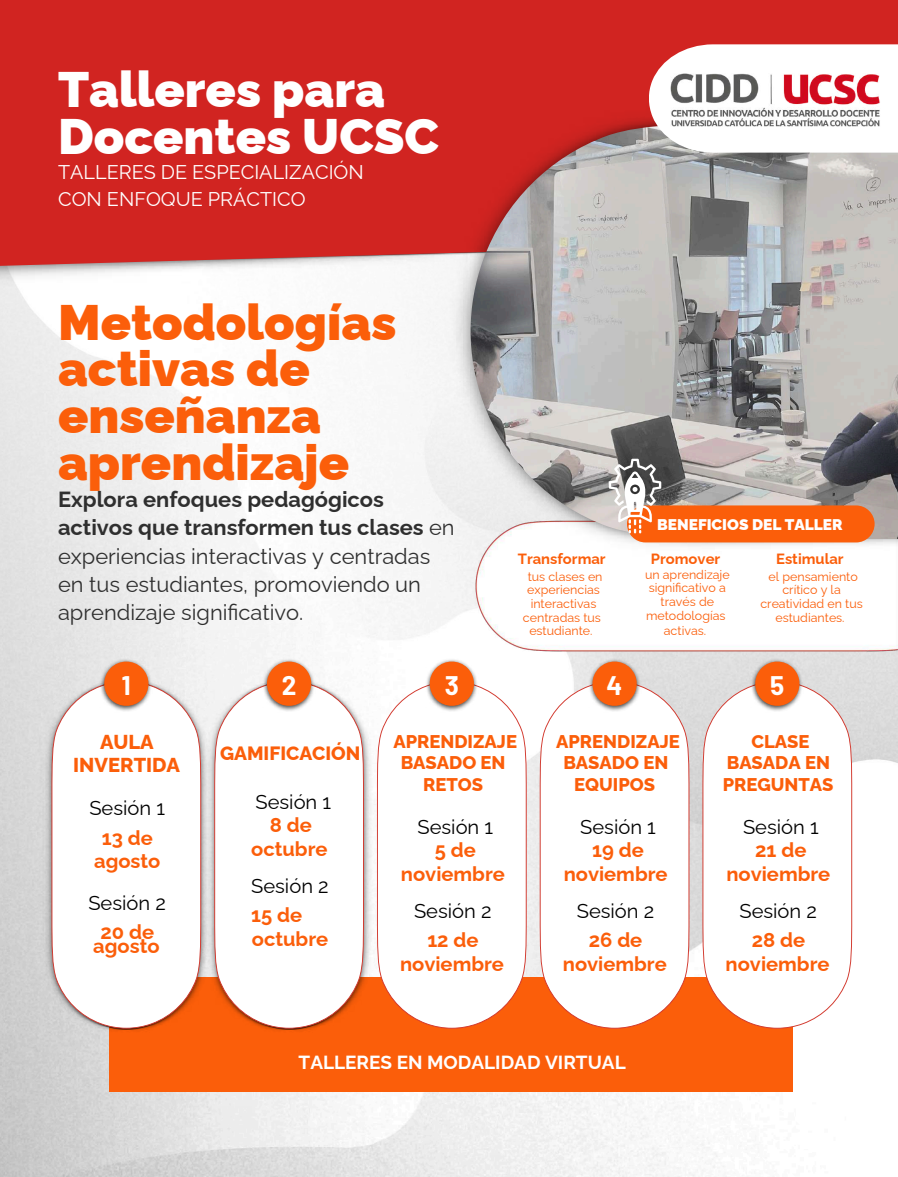
<style>
.page{position:relative;width:898px;height:1177px;background:#fff}
.page>*{position:absolute;margin:0;border:0;box-sizing:border-box;transform-origin:0 0}
.t1{font:900 49.88px/46.6px "Raleway";color:#fb5e0a}
.t2{font:900 49.88px/46.6px "Raleway";color:#fff}
.t3{font:700 26.25px "Barlow";color:#fff}
.t4{font:21.88px/28.2px "Raleway";color:#2f2f2f}
.t5{font:700 20.12px/23.6px "Raleway";color:#fb5e0a;text-align:center}
.t6{font:20.12px "Raleway";color:#000}
.t7{font:800 20.12px/23.6px "Raleway";color:#fb5e0a;text-align:center}
.t8{font:19.86px/26.9px "Raleway";color:#fff}
.t9{font:800 19.25px "Raleway";color:#fb5e0a}
.t10{font:700 18.99px "Raleway";color:#fff}
.t11{font:800 18.38px/21.9px "Raleway";color:#fb5e0a;text-align:center}
.t12{font:900 15.49px "Raleway";color:#fff}
.t13{font:700 14.79px "Raleway";color:#fb5e0a}
.t14{font:12.42px/13.8px "Raleway";color:#fb5e0a;text-align:center}
.s1{font-weight:700}
</style>
<div class="page">
<img style="left:0;top:408px;width:898px;height:768px">
<div style="left:110px;top:976px;width:683px;height:115px;background:#fb5e0a"></div>
<img style="left:17px;top:542px;width:162px;height:625px">
<svg style="left:51px;top:681px;width:128px;height:347px"></svg>
<img style="left:100px;top:658px;width:53px;height:54px">
<svg style="left:104px;top:661px;width:44px;height:44px;background:#f07432"></svg>
<div style="left:0;top:0;width:898px;height:266px;background:#d12421"></div>
<img style="left:435px;top:0;width:462px;height:697px">
<img style="left:470px;top:123px;width:428px;height:415px">
<img style="left:179px;top:542px;width:220px;height:625px">
<svg style="left:214px;top:681px;width:150px;height:347px"></svg>
<img style="left:262px;top:658px;width:54px;height:54px">
<svg style="left:267px;top:661px;width:44px;height:44px;background:#f27634"></svg>
<svg style="left:377px;top:681px;width:150px;height:347px"></svg>
<img style="left:425px;top:658px;width:53px;height:54px">
<svg style="left:430px;top:661px;width:44px;height:44px;background:#f37735"></svg>
<svg style="left:540px;top:681px;width:149px;height:347px"></svg>
<img style="left:588px;top:658px;width:53px;height:54px">
<svg style="left:592px;top:661px;width:45px;height:44px;background:#ef7635"></svg>
<svg style="left:702px;top:681px;width:150px;height:347px"></svg>
<img style="left:751px;top:658px;width:53px;height:54px">
<svg style="left:755px;top:661px;width:44px;height:44px;background:#ef7331"></svg>
<svg style="left:649px;top:44px;width:249px;height:109px"></svg>
<img style="left:670px;top:73px;width:210px;height:53px">
<div style="left:627px;top:505px;width:247px;height:37px;background:#fb5e0a;border-radius:18px"></div>
<svg style="left:609px;top:458px;width:52px;height:75px"></svg>
<h1 class="t2" style="left:58px;top:66px;width:382px">Talleres para<br>Docentes UCSC</h1>
<h3 class="t8" style="left:58px;top:159px;width:307px">TALLERES DE ESPECIALIZACIÓN<br>CON ENFOQUE PRÁCTICO</h3>
<h1 class="t1" style="left:58px;top:298px;width:340px">Metodologías activas de enseñanza aprendizaje</h1>
<h3 class="t4" style="left:58px;top:485px;width:398px"><span class="s1">Explora enfoques pedagógicos activos que transformen tus clases</span> en experiencias interactivas y centradas en tus estudiantes, promoviendo un aprendizaje significativo.</h3>
<p class="t13" style="left:518px;top:550px;width:89px">Transformar</p>
<p class="t14" style="left:523px;top:569px;width:81px">tus clases en experiencias interactivas centradas tus</p>
<p class="t14" style="left:529px;top:623px;width:65px">estudiante.</p>
<p class="t12" style="left:657px;top:515px;width:187px">BENEFICIOS DEL TALLER</p>
<p class="t13" style="left:651px;top:550px;width:71px">Promover</p>
<p class="t14" style="left:645px;top:567px;width:86px">un aprendizaje significativo a través de metodologías</p>
<p class="t14" style="left:664px;top:623px;width:44px">activas.</p>
<p class="t13" style="left:776px;top:550px;width:69px">Estimular</p>
<p class="t14" style="left:760px;top:569px;width:104px">el pensamiento crítico y la creatividad en tus estudiantes.</p>
<h2 class="t3" style="left:122px;top:668px;width:10px">1</h2>
<h2 class="t3" style="left:282px;top:668px;width:16px">2</h2>
<h2 class="t3" style="left:445px;top:668px;width:16px">3</h2>
<h2 class="t3" style="left:606px;top:668px;width:17px">4</h2>
<h2 class="t3" style="left:770px;top:668px;width:16px">5</h2>
<h3 class="t7" style="left:73px;top:729px;width:108px">AULA<br>INVERTIDA</h3>
<h3 class="t6" style="left:89px;top:796px;width:77px">Sesión 1</h3>
<h3 class="t5" style="left:94px;top:825px;width:68px">13 de agosto</h3>
<h3 class="t6" style="left:88px;top:891px;width:79px">Sesión 2</h3>
<h3 class="t5" style="left:101px;top:920px;width:55px">20 de</h3>
<h3 class="t5" style="left:93px;top:933px;width:68px">agosto</h3>
<h3 class="t9" style="left:220px;top:742px;width:142px">GAMIFICACIÓN</h3>
<h3 class="t11" style="left:393px;top:730px;width:125px">APRENDIZAJE<br>BASADO EN<br>RETOS</h3>
<h3 class="t11" style="left:556px;top:730px;width:125px">APRENDIZAJE<br>BASADO EN<br>EQUIPOS</h3>
<h3 class="t11" style="left:722px;top:730px;width:112px">CLASE<br>BASADA EN<br>PREGUNTAS</h3>
<h3 class="t6" style="left:255px;top:789px;width:77px">Sesión 1</h3>
<h3 class="t5" style="left:251px;top:813px;width:78px">8 de octubre</h3>
<h3 class="t6" style="left:251px;top:873px;width:79px">Sesión 2</h3>
<h3 class="t5" style="left:251px;top:903px;width:78px;text-align:left">15 de octubre</h3>
<h3 class="t6" style="left:417px;top:814px;width:77px">Sesión 1</h3>
<h3 class="t5" style="left:401px;top:838px;width:105px">5 de noviembre</h3>
<h3 class="t6" style="left:414px;top:898px;width:79px">Sesión 2</h3>
<h3 class="t5" style="left:400px;top:928px;width:105px">12 de noviembre</h3>
<h3 class="t6" style="left:580px;top:814px;width:77px">Sesión 1</h3>
<h3 class="t5" style="left:564px;top:838px;width:105px">19 de noviembre</h3>
<h3 class="t6" style="left:577px;top:898px;width:79px">Sesión 2</h3>
<h3 class="t5" style="left:563px;top:928px;width:105px">26 de noviembre</h3>
<h3 class="t10" style="left:299px;top:1051px;width:329px">TALLERES EN MODALIDAD VIRTUAL</h3>
<h3 class="t6" style="left:743px;top:814px;width:77px">Sesión 1</h3>
<h3 class="t5" style="left:726px;top:838px;width:105px">21 de noviembre</h3>
<h3 class="t6" style="left:739px;top:898px;width:79px">Sesión 2</h3>
<h3 class="t5" style="left:725px;top:928px;width:105px">28 de noviembre</h3>
</div>
